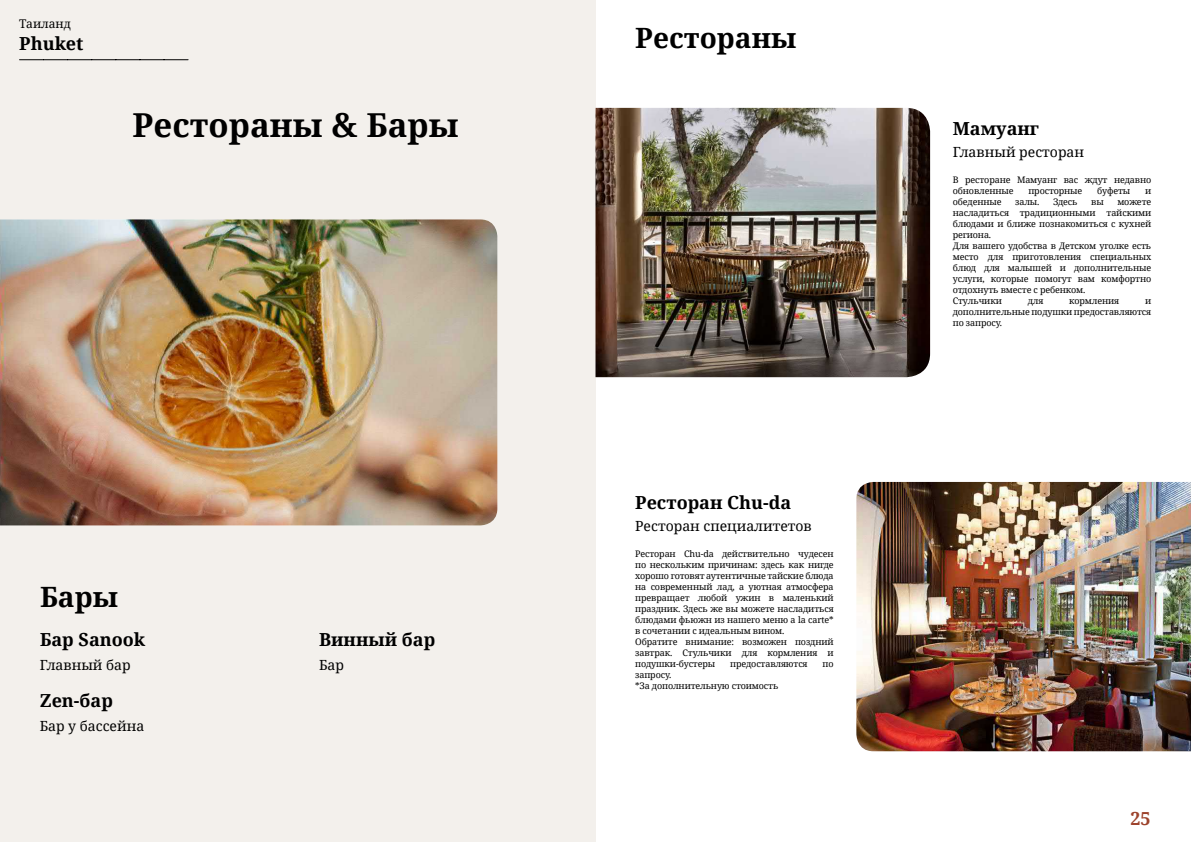
<style>
.page{position:relative;width:1191px;height:842px;background:#fff}
.page>*{position:absolute;margin:0;border:0;box-sizing:border-box;transform-origin:0 0}
.t1{font:700 33px "Noto Serif";color:#000}
.t2{font:700 28px "Noto Serif";color:#000}
.t3{font:700 18px "Noto Serif";color:#000}
.t4{font:700 18px "Noto Serif";color:#9d432c}
.t5{font:14px "Noto Serif";color:#000}
.t6{font:12px "Noto Serif";color:#000}
.t7{font:9px/11px "Noto Serif";letter-spacing:-.015em;color:#000}
</style>
<div class="page">
<div style="left:0;top:0;width:595px;height:842px;background:#f3f0ec"></div>
<img style="left:0;top:219px;width:497px;height:306px">
<img style="left:595px;top:108px;width:335px;height:269px">
<img style="left:856px;top:482px;width:335px;height:269px">
<svg style="left:20px;top:59px;width:168px;height:1px"></svg>
<h3 class="t6" style="left:19px;top:16px;width:53px">Таиланд</h3>
<h3 class="t3" style="left:19px;top:31px;width:66px">Phuket</h3>
<h1 class="t1" style="left:133px;top:102px;width:327px">Рестораны &amp; Бары</h1>
<h2 class="t2" style="left:40px;top:577px;width:80px">Бары</h2>
<h3 class="t3" style="left:40px;top:627px;width:107px">Бар Sanook</h3>
<h3 class="t5" style="left:40px;top:656px;width:93px">Главный бар</h3>
<h3 class="t3" style="left:40px;top:687px;width:75px">Zen-бар</h3>
<h3 class="t5" style="left:40px;top:716px;width:106px">Бар у бассейна</h3>
<h3 class="t3" style="left:319px;top:627px;width:118px">Винный бар</h3>
<h3 class="t5" style="left:319px;top:656px;width:26px">Бар</h3>
<h2 class="t2" style="left:635px;top:19px;width:163px">Рестораны</h2>
<h3 class="t3" style="left:635px;top:490px;width:158px">Ресторан Chu-da</h3>
<h3 class="t5" style="left:635px;top:516px;width:178px">Ресторан специалитетов</h3>
<p class="t7" style="left:635px;top:548px;width:200px">Ресторан Chu-da действительно чудесен по нескольким причинам: здесь как нигде хорошо готовят аутентичные тайские блюда на современный лад, а уютная атмосфера превращает любой ужин в маленький праздник. Здесь же вы можете насладиться блюдами фьюжн из нашего меню a la carte* в сочетании с идеальным вином.<br>Обратите внимание: возможен поздний завтрак. Стульчики для кормления и подушки-бустеры</p>
<p class="t7" style="left:730px;top:658px;width:79px">предоставляются</p>
<p class="t7" style="left:822px;top:658px;width:13px">по</p>
<p class="t7" style="left:635px;top:669px;width:145px">запросу.<br>*За дополнительную стоимость</p>
<h3 class="t3" style="left:952px;top:116px;width:88px">Мамуанг</h3>
<h3 class="t5" style="left:952px;top:142px;width:133px">Главный ресторан</h3>
<p class="t7" style="left:952px;top:174px;width:200px">В ресторане Мамуанг вас ждут недавно обновленные</p>
<p class="t7" style="left:1028px;top:185px;width:56px">просторные</p>
<p class="t7" style="left:1097px;top:185px;width:35px">буфеты</p>
<p class="t7" style="left:1145px;top:185px;width:8px">и</p>
<p class="t7" style="left:952px;top:196px;width:50px">обеденные</p>
<p class="t7" style="left:1015px;top:196px;width:26px">залы.</p>
<p class="t7" style="left:1053px;top:196px;width:26px">Здесь</p>
<p class="t7" style="left:1091px;top:196px;width:14px">вы</p>
<p class="t7" style="left:952px;top:196px;width:200px;text-indent:165px">можете насладиться традиционными тайскими блюдами и ближе познакомиться с кухней региона.<br>Для вашего удобства в Детском уголке есть место для приготовления специальных блюд для малышей и дополнительные услуги, которые помогут вам комфортно отдохнуть вместе с ребенком.<br>Стульчики</p>
<p class="t7" style="left:1027px;top:295px;width:17px">для</p>
<p class="t7" style="left:1069px;top:295px;width:51px">кормления</p>
<p class="t7" style="left:952px;top:295px;width:200px;text-align:justify;text-indent:192px">и дополнительные подушки предоставляются по запросу.</p>
<h3 class="t4" style="left:1130px;top:806px;width:22px">25</h3>
</div>
